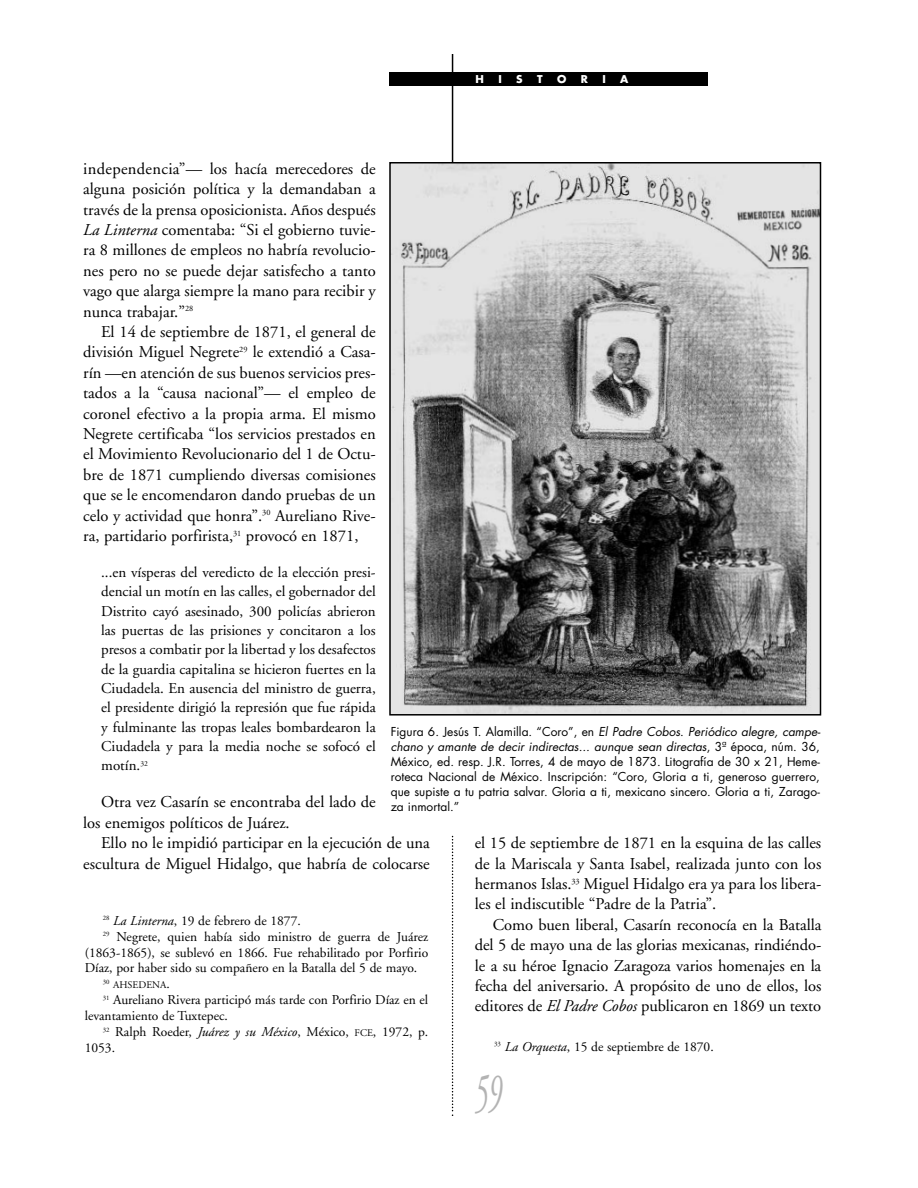
<style>
.page{position:relative;width:918px;height:1188px;background:#fff}
.page>*{position:absolute;margin:0;border:0;box-sizing:border-box;transform-origin:0 0}
.t1{font:italic 54px "Adobe Garamond";color:#b3b3b3;scale:.5 1}
.t2{font:16.5px/20.4px "Adobe Garamond";color:#000;text-align:justify}
.t3{font:15px/19.4px "Adobe Garamond";color:#000;text-align:justify}
.t4{font:13.5px/15.9px "Adobe Garamond";color:#000}
.t5{font:12px/15px "Futura";color:#000;text-align:justify}
.t6{font:700 10.5px "Futura";color:#fff}
.t7{font:10.2px "Adobe Garamond";color:#000}
.s1{font-style:italic}
.s2{font-size:13.5px}
.s3{font-size:10.2px}
</style>
<div class="page">
<hr style="left:452px;top:54px;width:1px;height:306px;background:#000">
<svg style="left:452px;top:835px;width:1px;height:281px"></svg>
<div style="left:389px;top:72px;width:319px;height:14px;background:#000"></div>
<img style="left:392px;top:165px;width:426px;height:548px">
<div style="left:389px;top:162px;width:432px;height:554px;border:2px solid #000"></div>
<p class="t6" style="left:476px;top:74px;width:10px">H</p>
<p class="t6" style="left:498px;top:74px;width:5px">I</p>
<p class="t6" style="left:516px;top:74px;width:8px">S</p>
<p class="t6" style="left:537px;top:74px;width:7px">T</p>
<p class="t6" style="left:557px;top:74px;width:11px">O</p>
<p class="t6" style="left:581px;top:74px;width:9px">R</p>
<p class="t6" style="left:602px;top:74px;width:5px">I</p>
<p class="t6" style="left:620px;top:74px;width:10px">A</p>
<p class="t2" style="left:83px;top:160px;width:294px">independencia”— los hacía merecedores de alguna posición política y la demandaban a través de la prensa oposicionista. Años después <span class="s1">La Linterna</span> comentaba: “Si el gobierno tuvie&shy;ra 8 millones de empleos no habría revolucio&shy;nes pero no se puede dejar satisfecho a tanto vago que alarga siempre la mano para recibir y nunca trabajar.”<sup>28</sup></p>
<p class="t2" style="left:83px;top:323px;width:294px;text-indent:18px">El 14 de septiembre de 1871, el general de división Miguel Negrete<sup>29</sup> le extendió a Casa&shy;rín —en atención de sus buenos servicios pres&shy;tados a la “causa nacional”— el empleo de coronel efectivo a la propia arma. El mismo Negrete certificaba “los servicios prestados en el Movimiento Revolucionario del 1 de Octu&shy;bre de 1871 cumpliendo diversas comisiones que se le encomendaron dando pruebas de un celo y actividad que honra”.<sup>30</sup> Aureliano Rive&shy;ra, partidario porfirista,<sup>31</sup> provocó en 1871,</p>
<p class="t3" style="left:101px;top:564px;width:276px">...en vísperas del veredicto de la elección presi&shy;dencial un motín en las calles, el gobernador del Distrito cayó asesinado, 300 policías abrieron las puertas de las prisiones y concitaron a los presos a combatir por la libertad y los desafectos de la guardia capitalina se hicieron fuertes en la Ciudadela. En ausencia del ministro de guerra, el presidente dirigió la represión que fue rápida y fulminante las tropas leales bombardearon la Ciudadela y para la media noche se sofocó el motín.<sup>32</sup></p>
<p class="t2" style="left:83px;top:793px;width:294px;text-indent:18px">Otra vez Casarín se encontraba del lado de los enemigos políticos de Juárez.</p>
<p class="t2" style="left:83px;top:834px;width:348px;text-align:right">Ello no le impidió participar en la ejecución de una escultura de Miguel Hidalgo, que habría de colocarse</p>
<p class="t2" style="left:475px;top:834px;width:348px">el 15 de septiembre de 1871 en la esquina de las calles de la Mariscala y Santa Isabel, realizada junto con los hermanos Islas.<sup>33</sup> Miguel Hidalgo era ya para los libera&shy;les el indiscutible “Padre de la Patria”.</p>
<p class="t2" style="left:475px;top:916px;width:348px;text-indent:18px">Como buen liberal, Casarín reconocía en la Batalla del 5 de mayo una de las glorias mexicanas, rindiéndo&shy;le a su héroe Ignacio Zaragoza varios homenajes en la fecha del aniversario. A propósito de uno de ellos, los editores de <span class="s1">El Padre Cobos</span> publicaron en 1869 un texto</p>
<p class="t5" style="left:391px;top:725px;width:431px">Figura 6. Jesús T. Alamilla. “Coro”, en <span class="s1">El Padre Cobos</span>. <span class="s1">Periódico alegre, campe&shy;chano y amante de decir indirectas... aunque sean directas</span>, 3ª época, núm. 36, México, ed. resp. J.R. Torres, 4 de mayo de 1873. Litografía de 30 x 21, Heme&shy;roteca Nacional de México. Inscripción: “Coro, Gloria a ti, generoso guerrero, que supiste a tu patria salvar. Gloria a ti, mexicano sincero. Gloria a ti, Zarago&shy;za inmortal.”</p>
<p class="t4" style="left:103px;top:914px;width:200px"><sup>28</sup> <span class="s1">La Linterna</span>, 19 de febrero de 1877.</p>
<p class="t4" style="left:103px;top:930px;width:327px"><sup>29</sup> Negrete, quien había sido ministro de guerra de Juárez</p>
<p class="t4" style="left:85px;top:946px;width:345px">(1863-1865), se sublevó en 1866. Fue rehabilitado por Porfirio</p>
<p class="t4" style="left:85px;top:961px;width:334px">Díaz, por haber sido su compañero en la Batalla del 5 de mayo.</p>
<p class="t7" style="left:103px;top:981px;width:69px"><sup>30</sup> AHSEDENA<span class="s2">.</span></p>
<p class="t4" style="left:85px;top:993px;width:345px;text-indent:18px"><sup>31</sup> Aureliano Rivera participó más tarde con Porfirio Díaz en el levantamiento de Tuxtepec.</p>
<p class="t4" style="left:85px;top:1025px;width:345px;text-indent:18px"><sup>32</sup> Ralph Roeder, <span class="s1">Juárez y su México</span>, México, <span class="s3">FCE</span>, 1972, p.<br>1053.</p>
<p class="t4" style="left:494px;top:1040px;width:221px"><sup>33</sup> <span class="s1">La Orquesta</span>, 15 de septiembre de 1870.</p>
<h1 class="t1" style="left:475px;top:1071px;width:55px">59</h1>
</div>
